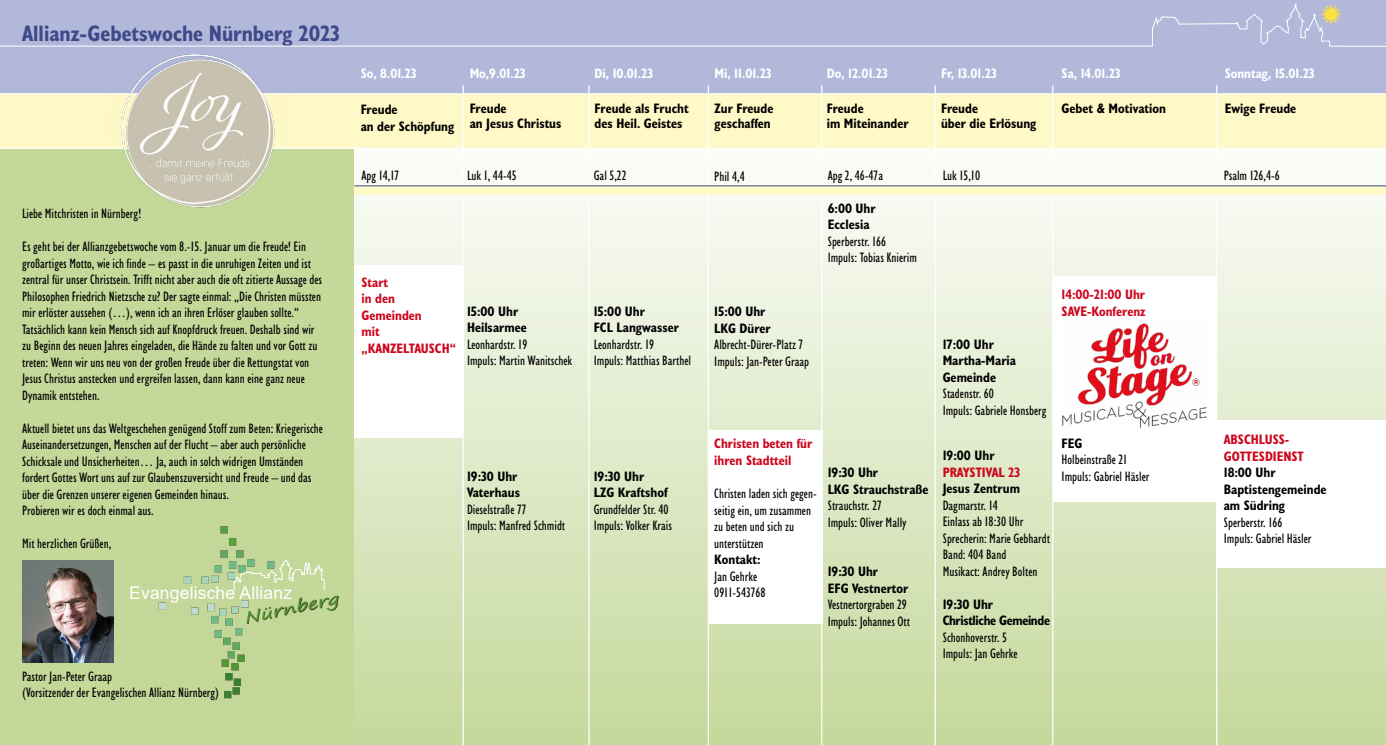
<style>
.page{position:relative;width:1386px;height:745px;background:#fff}
.page>*{position:absolute;margin:0;border:0;box-sizing:border-box;transform-origin:0 0}
.t1{font:700 condensed 22.5px "Humanist 521 BT";color:#3d4989}
.t2{font:17.5px "Arial";letter-spacing:.01em;color:#fff}
.t3{font:italic 16px "Segoe Print";color:#52992a;scale:1.25 1}
.t4{font:condensed 13.75px/16.5px "Humanist 521 BT";color:#000}
.t5{font:700 condensed 13.75px/16.5px "Humanist 521 BT";color:#000}
.t6{font:700 condensed 13.75px/16.5px "Humanist 521 BT";color:#cd071e}
.t7{font:700 condensed 13.75px "Humanist 521 BT";color:#fff}
.t8{font:700 condensed 13.75px/16.5px "Humanist 521 BT";letter-spacing:-.025em;color:#000}
</style>
<div class="page">
<div style="left:0;top:0;width:1385px;height:744px;background:#c4d89a"></div>
<div style="left:0;top:47px;width:1385px;height:46px;background:#b1b8da"></div>
<div style="left:354px;top:107px;width:1031px;height:636px;background:linear-gradient(to bottom,#fff,#c6d99d)"></div>
<svg style="left:0;top:93px;width:1385px;height:56px;background:#fef9c9"></svg>
<hr style="left:462px;top:85px;width:2px;height:659px;background:#fff">
<hr style="left:588px;top:85px;width:1px;height:659px;background:#fff">
<hr style="left:707px;top:85px;width:2px;height:659px;background:#fff">
<hr style="left:821px;top:85px;width:1px;height:659px;background:#fff">
<hr style="left:934px;top:85px;width:1px;height:659px;background:#fff">
<hr style="left:1052px;top:85px;width:1px;height:659px;background:#fff">
<hr style="left:1216px;top:85px;width:1px;height:659px;background:#fff">
<div style="left:0;top:0;width:1385px;height:47px;background:#b1b8da"></div>
<div style="left:354px;top:265px;width:109px;height:173px;background:#fff"></div>
<div style="left:709px;top:430px;width:113px;height:193px;background:#fff"></div>
<div style="left:1052px;top:276px;width:164px;height:225px;background:#fff"></div>
<div style="left:1216px;top:420px;width:169px;height:148px;background:#fff"></div>
<div style="left:354px;top:186px;width:1031px;height:9px;background:#fff9c7"></div>
<hr style="left:354px;top:185px;width:1031px;height:1px;background:#3d4989">
<img style="left:22px;top:560px;width:91px;height:102px">
<img style="left:158px;top:526px;width:91px;height:173px">
<div style="left:247px;top:595px;width:92px;height:28px;background:#000;opacity:.75"></div>
<svg style="left:233px;top:559px;width:92px;height:31px"></svg>
<svg style="left:1321px;top:5px;width:20px;height:19px"></svg>
<img style="left:104px;top:33px;width:188px;height:175px">
<img style="left:1062px;top:323px;width:145px;height:105px">
<h1 class="t1" style="left:22px;top:19px;width:319px">Allianz-Gebetswoche Nürnberg 2023</h1>
<p class="t4" style="left:22px;top:205px;width:120px">Liebe Mitchristen in Nürnberg!</p>
<p class="t4" style="left:22px;top:238px;width:302px">Es geht bei der Allianzgebetswoche vom 8.-15. Januar um die Freude! Ein großartiges Motto, wie ich finde – es passt in die unruhigen Zeiten und ist zentral für unser Christsein. Trifft nicht aber auch die oft zitierte Aussage des Philosophen Friedrich Nietzsche zu? Der sagte einmal: „Die Christen müssten mir erlöster aussehen (…), wenn ich an ihren Erlöser glauben sollte.“ Tatsächlich kann kein Mensch sich auf Knopfdruck freuen. Deshalb sind wir zu Beginn des neuen Jahres eingeladen, die Hände zu falten und vor Gott zu treten: Wenn wir uns neu von der großen Freude über die Rettungstat von Jesus Christus anstecken und ergreifen lassen, dann kann eine ganz neue Dynamik entstehen.</p>
<p class="t4" style="left:22px;top:419px;width:302px">Aktuell bietet uns das Weltgeschehen genügend Stoff zum Beten: Kriegerische Auseinandersetzungen, Menschen auf der Flucht – aber auch persönliche Schicksale und Unsicherheiten… Ja, auch in solch widrigen Umständen fordert Gottes Wort uns auf zur Glaubenszuversicht und Freude – und das über die Grenzen unserer eigenen Gemeinden hinaus.<br>Probieren wir es doch einmal aus.</p>
<p class="t4" style="left:22px;top:535px;width:91px">Mit herzlichen Grüßen,</p>
<p class="t2" style="left:129px;top:580px;width:164px">Evangelische Allianz</p>
<p class="t3" style="left:241px;top:603px;width:78px;rotate:-12deg">Nürnberg</p>
<p class="t4" style="left:22px;top:667px;width:198px">Pastor Jan-Peter Graap<br>(Vorsitzender der Evangelischen Allianz Nürnberg)</p>
<p class="t7" style="left:361px;top:65px;width:57px">So, 8.01.23</p>
<p class="t5" style="left:361px;top:101px;width:95px">Freude<br>an der Schöpfung</p>
<p class="t7" style="left:469px;top:65px;width:57px">Mo,9.01.23</p>
<p class="t5" style="left:469px;top:100px;width:93px;line-height:15px">Freude<br>an Jesus Christus</p>
<p class="t4" style="left:361px;top:167px;width:39px">Apg 14,17</p>
<p class="t4" style="left:467px;top:167px;width:51px">Luk 1, 44-45</p>
<p class="t7" style="left:594px;top:65px;width:60px">Di, 10.01.23</p>
<p class="t5" style="left:594px;top:100px;width:95px;line-height:15px">Freude als Frucht des Heil. Geistes</p>
<p class="t4" style="left:593px;top:167px;width:34px">Gal 5,22</p>
<p class="t6" style="left:361px;top:273px;width:96px">Start<br>in den<br>Gemeinden<br>mit „KANZELTAUSCH“</p>
<p class="t5" style="left:467px;top:302px;width:61px">15:00 Uhr<br>Heilsarmee</p>
<p class="t4" style="left:467px;top:335px;width:107px">Leonhardstr. 19<br>Impuls: Martin Wanitschek</p>
<p class="t5" style="left:593px;top:302px;width:87px">15:00 Uhr<br>FCL Langwasser</p>
<p class="t4" style="left:593px;top:335px;width:99px">Leonhardstr. 19<br>Impuls: Matthias Barthel</p>
<p class="t5" style="left:467px;top:467px;width:55px">19:30 Uhr<br>Vaterhaus</p>
<p class="t4" style="left:467px;top:500px;width:100px">Dieselstraße 77<br>Impuls: Manfred Schmidt</p>
<p class="t5" style="left:593px;top:467px;width:75px">19:30 Uhr<br>LZG Kraftshof</p>
<p class="t4" style="left:593px;top:500px;width:80px">Grundfelder Str. 40<br>Impuls: Volker Krais</p>
<p class="t7" style="left:714px;top:65px;width:58px">Mi, 11.01.23</p>
<p class="t5" style="left:714px;top:100px;width:60px;line-height:15px">Zur Freude geschaffen</p>
<p class="t7" style="left:826px;top:65px;width:62px">Do, 12.01.23</p>
<p class="t5" style="left:826px;top:100px;width:83px;line-height:15px">Freude<br>im Miteinander</p>
<p class="t7" style="left:941px;top:65px;width:57px">Fr, 13.01.23</p>
<p class="t5" style="left:941px;top:100px;width:97px;line-height:15px">Freude<br>über die Erlösung</p>
<p class="t7" style="left:1061px;top:65px;width:60px">Sa, 14.01.23</p>
<p class="t5" style="left:1061px;top:100px;width:106px">Gebet &amp; Motivation</p>
<p class="t4" style="left:714px;top:168px;width:32px">Phil 4,4</p>
<p class="t5" style="left:714px;top:303px;width:58px">15:00 Uhr<br>LKG Dürer</p>
<p class="t4" style="left:714px;top:336px;width:96px">Albrecht-Dürer-Platz 7<br>Impuls: Jan-Peter Graap</p>
<p class="t4" style="left:827px;top:167px;width:57px">Apg 2, 46-47a</p>
<p class="t5" style="left:827px;top:199px;width:49px">6:00 Uhr<br>Ecclesia</p>
<p class="t4" style="left:827px;top:233px;width:91px">Sperberstr. 166<br>Impuls: Tobias Knierim</p>
<p class="t6" style="left:714px;top:435px;width:99px">Christen beten für ihren Stadtteil</p>
<p class="t4" style="left:714px;top:485px;width:104px">Christen laden sich gegen&shy;seitig ein, um zusammen zu beten und sich zu unterstützen</p>
<p class="t5" style="left:714px;top:550px;width:48px">Kontakt:</p>
<p class="t4" style="left:714px;top:567px;width:53px">Jan Gehrke<br>0911-543768</p>
<p class="t5" style="left:827px;top:463px;width:102px">19:30 Uhr<br>LKG Strauchstraße</p>
<p class="t4" style="left:827px;top:497px;width:80px">Strauchstr. 27<br>Impuls: Oliver Mally</p>
<p class="t5" style="left:827px;top:562px;width:82px">19:30 Uhr<br>EFG Vestnertor</p>
<p class="t4" style="left:827px;top:596px;width:84px">Vestnertorgraben 29<br>Impuls: Johannes Ott</p>
<p class="t4" style="left:942px;top:167px;width:39px">Luk 15,10</p>
<p class="t5" style="left:942px;top:335px;width:75px">17:00 Uhr<br>Martha-Maria<br>Gemeinde</p>
<p class="t4" style="left:942px;top:385px;width:105px">Stadenstr. 60<br>Impuls: Gabriele Honsberg</p>
<p class="t5" style="left:942px;top:446px;width:53px">19:00 Uhr</p>
<p class="t6" style="left:942px;top:463px;width:79px">PRAYSTIVAL 23</p>
<p class="t5" style="left:942px;top:479px;width:79px">Jesus Zentrum</p>
<p class="t4" style="left:942px;top:496px;width:109px">Dagmarstr. 14<br>Einlass ab 18:30 Uhr<br>Sprecherin: Marie Gebhardt<br>Band: 404 Band<br>Musikact: Andrey Bolten</p>
<p class="t8" style="left:942px;top:595px;width:109px">19:30 Uhr<br>Christliche Gemeinde</p>
<p class="t4" style="left:942px;top:628px;width:77px">Schonhoverstr. 5<br>Impuls: Jan Gehrke</p>
<p class="t6" style="left:1061px;top:285px;width:86px">14:00-21:00 Uhr<br>SAVE-Konferenz</p>
<p class="t5" style="left:1061px;top:434px;width:22px">FEG</p>
<p class="t4" style="left:1061px;top:451px;width:89px">Holbeinstraße 21<br>Impuls: Gabriel Häsler</p>
<p class="t7" style="left:1224px;top:65px;width:91px">Sonntag, 15.01.23</p>
<p class="t5" style="left:1224px;top:100px;width:73px">Ewige Freude</p>
<p class="t4" style="left:1223px;top:167px;width:57px">Psalm 126,4-6</p>
<p class="t6" style="left:1223px;top:430px;width:82px">ABSCHLUSS-<br>GOTTESDIENST</p>
<p class="t5" style="left:1223px;top:463px;width:104px">18:00 Uhr<br>Baptistengemeinde am Südring</p>
<p class="t4" style="left:1223px;top:513px;width:89px">Sperberstr. 166<br>Impuls: Gabriel Häsler</p>
</div>
